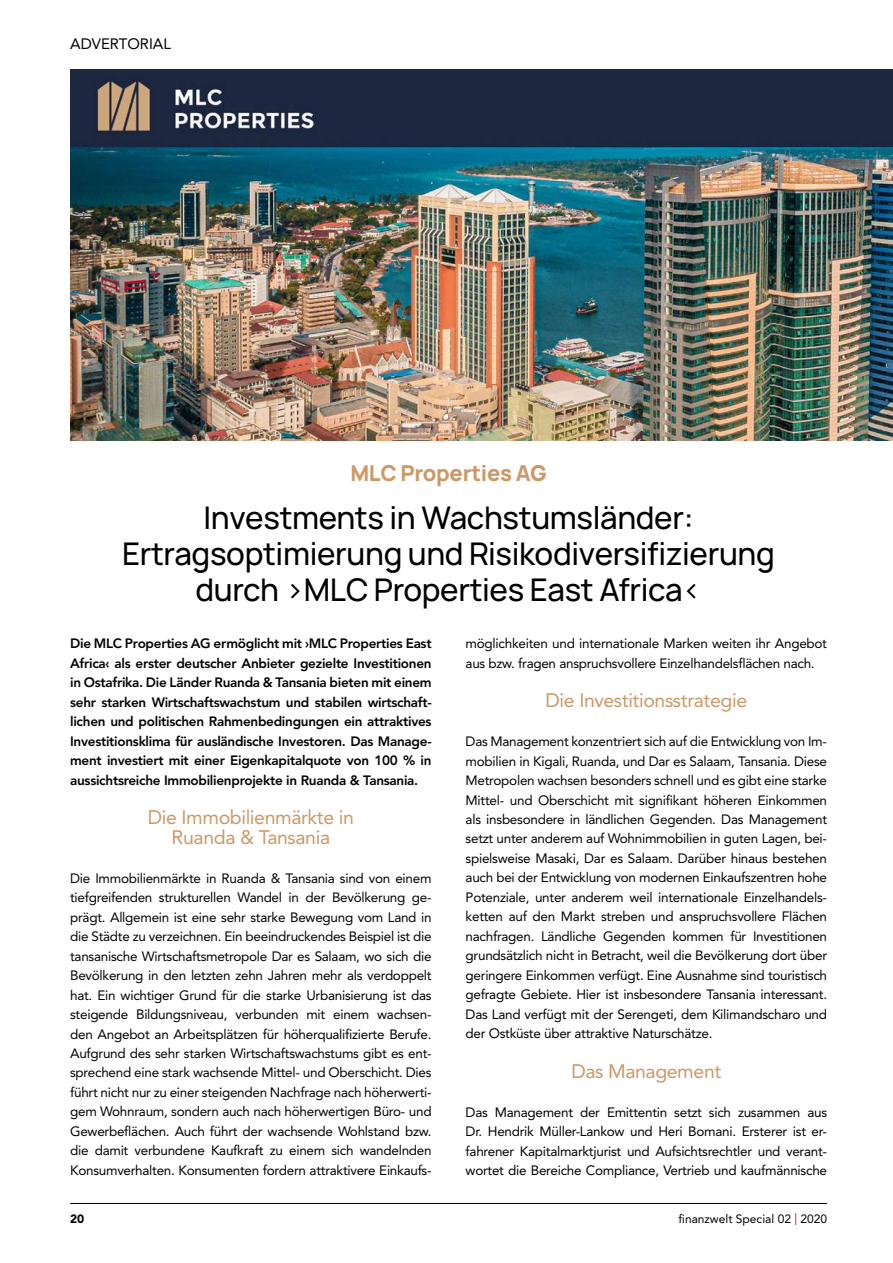
<style>
.page{position:relative;width:893px;height:1263px;background:#fff}
.page>*{position:absolute;margin:0;border:0;box-sizing:border-box;transform-origin:0 0}
.t1{font:500 30px/36px "Manrope 3";letter-spacing:-.01em;color:#000;text-align:center}
.t2{font:800 21px "Manrope 3";letter-spacing:-.01em;color:#c96}
.t3{font:19.5px/19.5px "Avenir LT Std";letter-spacing:-.02em;color:#cb9867;text-align:center}
.t4{font:15px "Avenir LT Std";color:#000}
.t5{font:13.5px/19.5px "Avenir LT Std";letter-spacing:-.02em;color:#020203;text-align:justify}
.t6{font:800 13.5px/19.5px "Avenir LT Std";letter-spacing:-.02em;color:#020203;text-align:justify}
.t7{font:12px "Avenir LT Std";color:#000}
.t8{font:900 12px "Avenir LT Std";color:#000}
.s1{color:#e30613}
</style>
<div class="page">
<hr style="left:70px;top:1203px;width:757px;height:1px;background:#000">
<img style="left:70px;top:69px;width:823px;height:371px">
<p class="t4" style="left:70px;top:35px;width:102px">ADVERTORIAL</p>
<h2 class="t2" style="left:350px;top:459px;width:198px">MLC Properties AG</h2>
<h1 class="t1" style="left:122px;top:500px;width:654px">Investments in Wachstumsländer:<br>Ertragsoptimierung und Risikodiversifizierung durch ›MLC Properties East Africa‹</h1>
<p class="t6" style="left:70px;top:634px;width:363px">Die MLC Properties AG ermöglicht mit ›MLC Properties East Africa‹ als erster deutscher Anbieter gezielte Investitionen in Ostafrika. Die Länder Ruanda &amp; Tansania bieten mit einem sehr starken Wirtschaftswachstum und stabilen wirtschaft&shy;lichen und politischen Rahmenbedingungen ein attraktives Investitionsklima für ausländische Investoren. Das Manage&shy;ment investiert mit einer Eigenkapitalquote von 100 % in aussichtsreiche Immobilienprojekte in Ruanda &amp; Tansania.</p>
<h3 class="t3" style="left:148px;top:808px;width:208px">Die Immobilienmärkte in<br>Ruanda &amp; Tansania</h3>
<p class="t5" style="left:70px;top:868px;width:363px">Die Immobilienmärkte in Ruanda &amp; Tansania sind von einem tiefgreifenden strukturellen Wandel in der Bevölkerung ge&shy;prägt. Allgemein ist eine sehr starke Bewegung vom Land in die Städte zu verzeichnen. Ein beeindruckendes Beispiel ist die tansanische Wirtschaftsmetropole Dar es Salaam, wo sich die Bevölkerung in den letzten zehn Jahren mehr als verdoppelt hat. Ein wichtiger Grund für die starke Urbanisierung ist das steigende Bildungsniveau, verbunden mit einem wachsen&shy;den Angebot an Arbeitsplätzen für höherqualifizierte Berufe.<br>Aufgrund des sehr starken Wirtschaftswachstums gibt es ent&shy;sprechend eine stark wachsende Mittel- und Oberschicht. Dies führt nicht nur zu einer steigenden Nachfrage nach höherwerti&shy;gem Wohnraum, sondern auch nach höherwertigen Büro- und Gewerbeflächen. Auch führt der wachsende Wohlstand bzw. die damit verbundene Kaufkraft zu einem sich wandelnden Konsumverhalten. Konsumenten fordern attraktivere Einkaufs-</p>
<p class="t5" style="left:466px;top:634px;width:363px">möglichkeiten und internationale Marken weiten ihr Angebot aus bzw. fragen anspruchsvollere Einzelhandelsflächen nach.</p>
<h3 class="t3" style="left:545px;top:691px;width:203px">Die Investitionsstrategie</h3>
<p class="t5" style="left:466px;top:732px;width:363px">Das Management konzentriert sich auf die Entwicklung von Im&shy;mobilien in Kigali, Ruanda, und Dar es Salaam, Tansania. Diese Metropolen wachsen besonders schnell und es gibt eine starke Mittel- und Oberschicht mit signifikant höheren Einkommen als insbesondere in ländlichen Gegenden. Das Management setzt unter anderem auf Wohnimmobilien in guten Lagen, bei&shy;spielsweise Masaki, Dar es Salaam. Darüber hinaus bestehen auch bei der Entwicklung von modernen Einkaufszentren hohe Potenziale, unter anderem weil internationale Einzelhandels&shy;ketten auf den Markt streben und anspruchsvollere Flächen nachfragen. Ländliche Gegenden kommen für Investitionen grundsätzlich nicht in Betracht, weil die Bevölkerung dort über geringere Einkommen verfügt. Eine Ausnahme sind touristisch gefragte Gebiete. Hier ist insbesondere Tansania interessant.<br>Das Land verfügt mit der Serengeti, dem Kilimandscharo und der Ostküste über attraktive Naturschätze.</p>
<h3 class="t3" style="left:571px;top:1061px;width:151px">Das Management</h3>
<p class="t5" style="left:466px;top:1102px;width:363px">Das Management der Emittentin setzt sich zusammen aus Dr. Hendrik Müller-Lankow und Heri Bomani. Ersterer ist er&shy;fahrener Kapitalmarktjurist und Aufsichtsrechtler und verant&shy;wortet die Bereiche Compliance, Vertrieb und kaufmännische</p>
<p class="t8" style="left:70px;top:1212px;width:16px">20</p>
<p class="t7" style="left:679px;top:1212px;width:150px">finanzwelt Special 02 <span class="s1">|</span> 2020</p>
</div>
